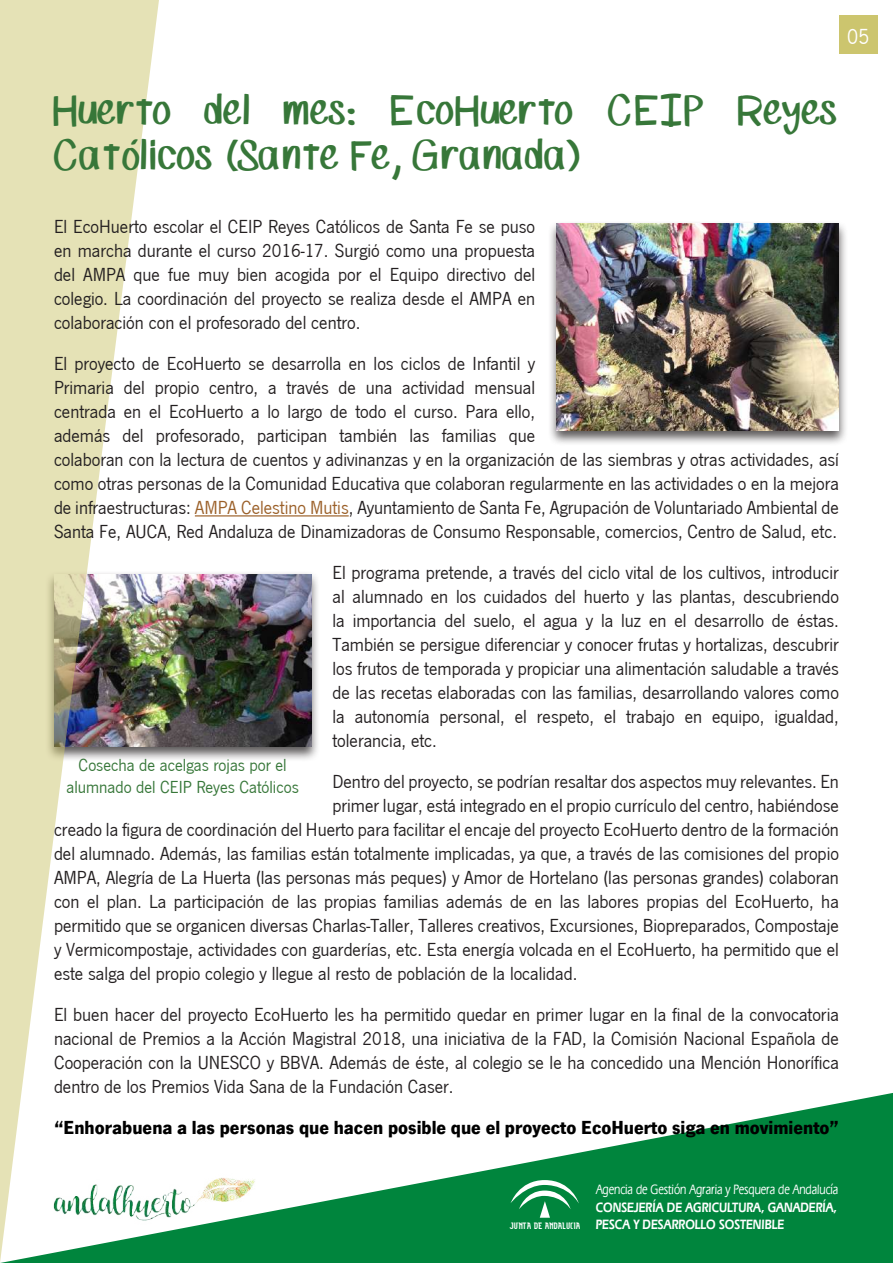
<style>
.page{position:relative;width:893px;height:1263px;background:#fff}
.page>*{position:absolute;margin:0;border:0;box-sizing:border-box;transform-origin:0 0}
.t1{font:36px/45px "SP Marker Font";color:#377739}
.t2{font:22.5px "News Got T";color:#fff}
.t3{font:19.5px/24px "News Got T";color:#231f20;text-align:justify}
.t4{font:700 19.5px "News Got T";color:#000}
.t5{font:18px/22.5px "News Got T";color:#377739;text-align:center}
.t6{font:600 14.25px/17.1px "Eras IT Cby BT";color:#fff;scale:.82 1}
.t7{font:500 14.25px "Eras IT Cby BT";color:#fff;scale:.77 1}
.t8{font:5.1px "Alfabeto Andaluz Bsico";color:#fff}
.s1{color:#9b6029}
</style>
<div class="page">
<svg style="left:162px;top:1093px;width:731px;height:170px;fill:#00853d"></svg>
<img style="left:162px;top:1138px;width:127px;height:105px">
<div style="left:839px;top:16px;width:38px;height:38px;background:#ccc56e"></div>
<svg style="left:510px;top:1180px;width:69px;height:38px"></svg>
<div style="left:45px;top:571px;width:275px;height:191px;background:#231f20;opacity:.75"></div>
<img style="left:162px;top:574px;width:149px;height:172px">
<svg style="left:0;top:0;width:162px;height:1263px;fill:#e5e2b6"></svg>
<hr style="left:195px;top:515px;width:154px;height:1px;background:#9b6029">
<div style="left:547px;top:220px;width:301px;height:226px;background:#231f20;opacity:.75"></div>
<img style="left:557px;top:223px;width:282px;height:208px">
<p class="t2" style="left:847px;top:24px;width:24px">05</p>
<h1 class="t1" style="left:54px;top:91px;width:786px">Huerto del mes: EcoHuerto CEIP Reyes<br>Católicos (Sante Fe, Granada)</h1>
<p class="t3" style="left:54px;top:215px;width:483px">El EcoHuerto escolar el CEIP Reyes Católicos de Santa Fe se puso en marcha durante el curso 2016-17. Surgió como una propuesta del AMPA que fue muy bien acogida por el Equipo directivo del colegio. La coordinación del proyecto se realiza desde el AMPA en colaboración con el profesorado del centro.</p>
<p class="t3" style="left:54px;top:352px;width:786px;text-align:left">El proyecto de EcoHuerto se desarrolla en los ciclos de Infantil y<br>Primaria del propio centro, a través de una actividad mensual<br>centrada en el EcoHuerto a lo largo de todo el curso. Para ello,<br>además del profesorado, participan también las familias que<br>colaboran con la lectura de cuentos y adivinanzas y en la organización de las siembras y otras actividades, así como otras personas de la Comunidad Educativa que colaboran regularmente en las actividades o en la mejora de infraestructuras: <span class="s1">AMPA Celestino Mutis</span>, Ayuntamiento de Santa Fe, Agrupación de Voluntariado Ambiental de Santa Fe, AUCA, Red Andaluza de Dinamizadoras de Consumo Responsable, comercios, Centro de Salud, etc.</p>
<p class="t3" style="left:333px;top:561px;width:508px">El programa pretende, a través del ciclo vital de los cultivos, introducir al alumnado en los cuidados del huerto y las plantas, descubriendo la importancia del suelo, el agua y la luz en el desarrollo de éstas.<br>También se persigue diferenciar y conocer frutas y hortalizas, descubrir los frutos de temporada y propiciar una alimentación saludable a través de las recetas elaboradas con las familias, desarrollando valores como la autonomía personal, el respeto, el trabajo en equipo, igualdad, tolerancia, etc.</p>
<p class="t3" style="left:333px;top:770px;width:508px">Dentro del proyecto, se podrían resaltar dos aspectos muy relevantes. En</p>
<p class="t3" style="left:333px;top:794px;width:508px">primer lugar, está integrado en el propio currículo del centro, habiéndose</p>
<p class="t3" style="left:54px;top:818px;width:786px">creado la figura de coordinación del Huerto para facilitar el encaje del proyecto EcoHuerto dentro de la formación</p>
<p class="t3" style="left:54px;top:842px;width:786px">del alumnado. Además, las familias están totalmente implicadas, ya que, a través de las comisiones del propio</p>
<p class="t3" style="left:54px;top:866px;width:786px">AMPA, Alegría de La Huerta (las personas más peques) y Amor de Hortelano (las personas grandes) colaboran</p>
<p class="t3" style="left:54px;top:890px;width:786px">con el plan. La participación de las propias familias además de en las labores propias del EcoHuerto, ha</p>
<p class="t3" style="left:54px;top:914px;width:786px">permitido que se organicen diversas Charlas-Taller, Talleres creativos, Excursiones, Biopreparados, Compostaje</p>
<p class="t3" style="left:54px;top:938px;width:786px">y Vermicompostaje, actividades con guarderías, etc. Esta energía volcada en el EcoHuerto, ha permitido que el</p>
<p class="t3" style="left:54px;top:962px;width:525px">este salga del propio colegio y llegue al resto de población de la localidad.</p>
<p class="t3" style="left:54px;top:1003px;width:786px">El buen hacer del proyecto EcoHuerto les ha permitido quedar en primer lugar en la final de la convocatoria nacional de Premios a la Acción Magistral 2018, una iniciativa de la FAD, la Comisión Nacional Española de Cooperación con la UNESCO y BBVA. Además de éste, al colegio se le ha concedido una Mención Honorífica dentro de los Premios Vida Sana de la Fundación Caser.</p>
<p class="t4" style="left:54px;top:1116px;width:786px">“Enhorabuena a las personas que hacen posible que el proyecto EcoHuerto siga en movimiento”</p>
<p class="t5" style="left:66px;top:754px;width:234px">Cosecha de acelgas rojas por el alumnado del CEIP Reyes Católicos</p>
<p class="t8" style="left:509px;top:1224px;width:72px">JUNTA DE ANDALUCIA</p>
<p class="t7" style="left:596px;top:1181px;width:316px">Agencia de Gestión Agraria y Pesquera de Andalucía</p>
<p class="t6" style="left:596px;top:1198px;width:296px">CONSEJERÍA DE AGRICULTURA, GANADERÍA,<br>PESCA Y DESARROLLO SOSTENIBLE</p>
</div>
